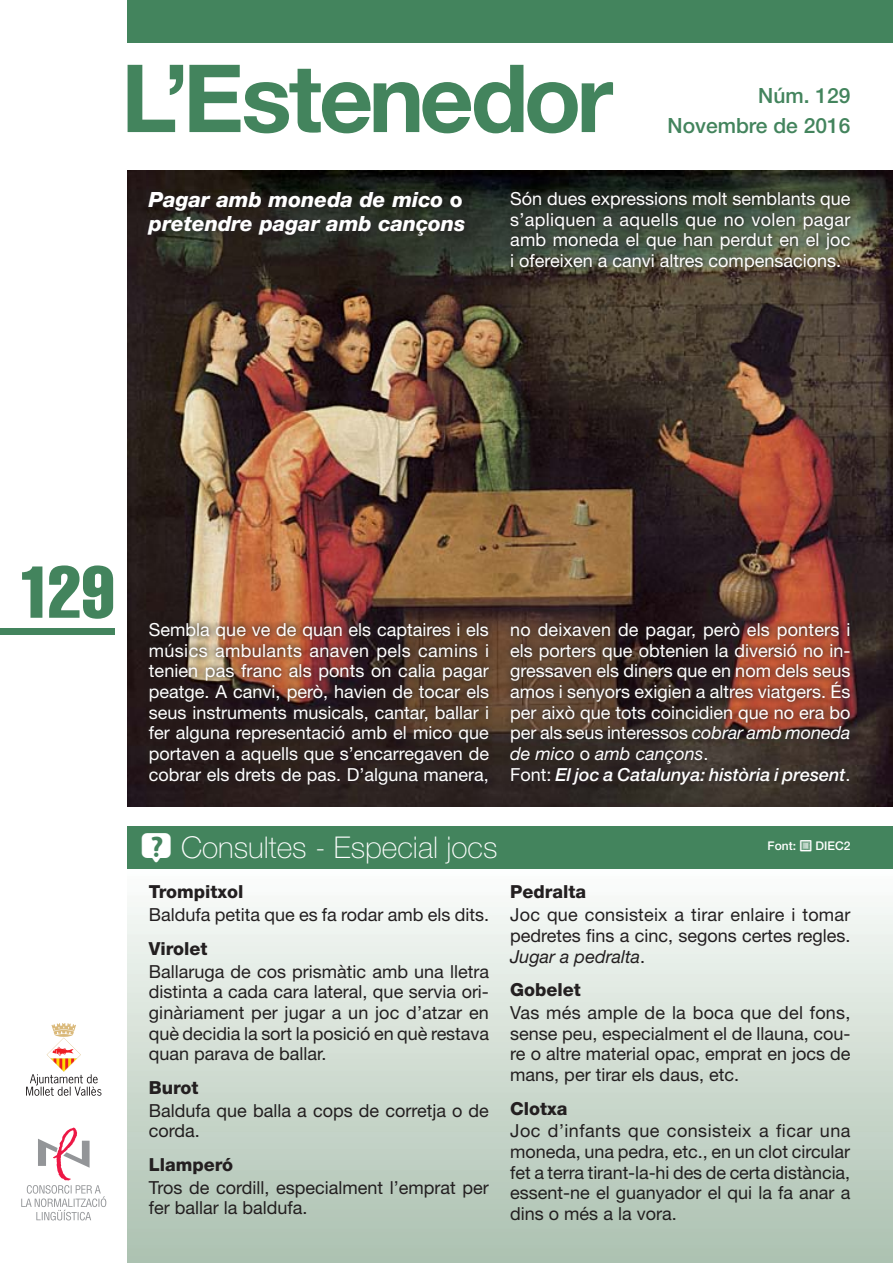
<style>
.page{position:relative;width:893px;height:1263px;background:#fff}
.page>*{position:absolute;margin:0;border:0;box-sizing:border-box;transform-origin:0 0}
.t1{font:extra-condensed 72px "Helvetica";color:#43845d}
.t2{font:100 30px "Helvetica Neue LT Std";color:#fff}
.t3{font:italic 800 21px/24.2px "Helvetica Neue LT Std";color:#fff}
.t4{font:500 21px/30px "Helvetica Neue LT Std";color:#43845d;text-align:right}
.t5{font:18px/20.7px "Helvetica Neue LT Std";color:#fff;text-align:justify}
.t6{font:18px/20.7px "Helvetica Neue LT Std";color:#231f20;text-align:justify}
.t7{font:800 18px "Helvetica Neue LT Std";color:#231f20}
.t8{font:500 12px "Helvetica Neue LT Std";color:#fff}
.s1{font-style:normal}
.s2{font-style:italic}
.s3{font-weight:500;font-style:italic}
.s4{font-family:"Estenedor";font-weight:400}
</style>
<div class="page">
<div style="left:128px;top:0;width:765px;height:43px;background:#43845d"></div>
<svg style="left:21px;top:1127px;width:85px;height:93px"></svg>
<svg style="left:26px;top:1023px;width:75px;height:73px"></svg>
<img style="left:128px;top:170px;width:765px;height:636px">
<div style="left:128px;top:867px;width:765px;height:396px;background:linear-gradient(to bottom,#fbfdfb,#aac0ae)"></div>
<div style="left:128px;top:826px;width:765px;height:43px;background:#43845d"></div>
<div style="left:139px;top:183px;width:331px;height:60px;background:#231f20;opacity:.8"></div>
<div style="left:502px;top:183px;width:354px;height:93px;background:#231f20;opacity:.8"></div>
<div style="left:140px;top:613px;width:355px;height:178px;background:#231f20;opacity:.8"></div>
<div style="left:502px;top:613px;width:353px;height:176px;background:#231f20;opacity:.8"></div>
<svg style="left:128px;top:65px;width:485px;height:68px"></svg>
<div style="left:0;top:628px;width:115px;height:7px;background:#43845d"></div>
<p class="t4" style="left:668px;top:80px;width:184px">Núm. 129<br>Novembre de 2016</p>
<p class="t3" style="left:149px;top:188px;width:318px">Pagar amb moneda de mico <span class="s1">o </span>pretendre pagar amb cançons</p>
<p class="t5" style="left:510px;top:188px;width:342px">Són dues expressions molt semblants que s’apliquen a aquells que no volen pagar amb moneda el que han perdut en el joc i ofereixen a canvi altres compensacions.</p>
<h1 class="t1" style="left:19px;top:546px;width:97px">129</h1>
<p class="t5" style="left:149px;top:619px;width:342px">Sembla que ve de quan els captaires i els músics ambulants anaven pels camins i tenien pas franc als ponts on calia pagar peatge. A canvi, però, havien de tocar els seus instruments musicals, cantar, ballar i fer alguna representació amb el mico que portaven a aquells que s’encarregaven de cobrar els drets de pas. D’alguna manera,</p>
<p class="t5" style="left:510px;top:619px;width:342px;text-align:left">no deixaven de pagar, però els ponters i els porters que obtenien la diversió no in&shy;gressaven els diners que en nom dels seus amos i senyors exigien a altres viatgers. És per això que tots coincidien que no era bo per als seus interessos <span class="s2">cobrar amb moneda de mico</span> o <span class="s2">amb cançons</span>.<br>Font: <span class="s3">El joc a Catalunya: història i present</span>.</p>
<h2 class="t2" style="left:140px;top:830px;width:359px"><span class="s4">o</span> Consultes - Especial jocs</h2>
<p class="t8" style="left:768px;top:839px;width:84px">Font: <span class="s4">J</span> DIEC2</p>
<p class="t7" style="left:149px;top:881px;width:96px">Trompitxol</p>
<p class="t6" style="left:149px;top:904px;width:342px">Baldufa petita que es fa rodar amb els dits.</p>
<p class="t7" style="left:149px;top:937px;width:60px">Virolet</p>
<p class="t6" style="left:149px;top:960px;width:342px">Ballaruga de cos prismàtic amb una lletra distinta a cada cara lateral, que servia ori&shy;ginàriament per jugar a un joc d’atzar en què decidia la sort la posició en què restava quan parava de ballar.</p>
<p class="t7" style="left:149px;top:1077px;width:51px">Burot</p>
<p class="t6" style="left:149px;top:1100px;width:342px">Baldufa que balla a cops de corretja o de corda.</p>
<p class="t7" style="left:149px;top:1154px;width:86px">Llamperó</p>
<p class="t6" style="left:149px;top:1177px;width:342px">Tros de cordill, especialment l’emprat per fer ballar la baldufa.</p>
<p class="t7" style="left:510px;top:881px;width:78px">Pedralta</p>
<p class="t6" style="left:510px;top:904px;width:342px">Joc que consisteix a tirar enlaire i tomar pedretes fins a cinc, segons certes regles.<br><span class="s2">Jugar a pedralta</span>.</p>
<p class="t7" style="left:510px;top:979px;width:72px">Gobelet</p>
<p class="t6" style="left:510px;top:1002px;width:342px">Vas més ample de la boca que del fons, sense peu, especialment el de llauna, cou&shy;re o altre material opac, emprat en jocs de mans, per tirar els daus, etc.</p>
<p class="t7" style="left:510px;top:1097px;width:59px">Clotxa</p>
<p class="t6" style="left:510px;top:1120px;width:342px">Joc d’infants que consisteix a ficar una moneda, una pedra, etc., en un clot circular fet a terra tirant-la-hi des de certa distància, essent-ne el guanyador el qui la fa anar a dins o més a la vora.</p>
</div>
